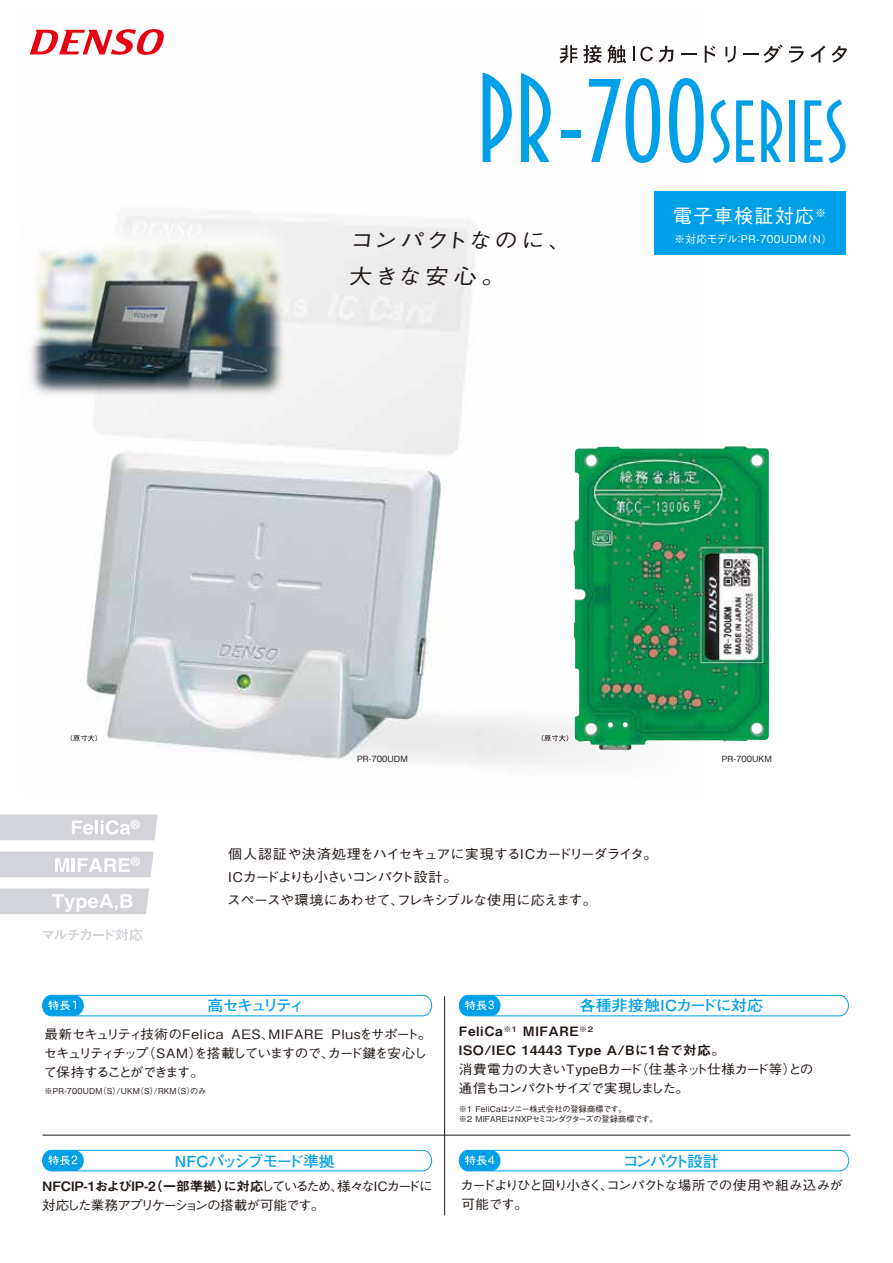
<style>
.page{position:relative;width:893px;height:1263px;background:#fff}
.page>*{position:absolute;margin:0;border:0;box-sizing:border-box;transform-origin:0 0}
.t1{font:103.5px "Newport Classic SG";color:#00a0e9}
.t2{font:500 21px/35.8px "Gothic BBB Pro";color:#221815;scale:1.12 1}
.t3{font:19.8px "Midashi Go Pro MB31";color:#fff}
.t4{font:500 19.2px "Gothic BBB Pro";letter-spacing:.06em;color:#fff}
.t5{font:700 15.15px "Futo Go B101 Pro";letter-spacing:.01em;color:#00a0e9;scale:1.05 1}
.t6{font:700 15.15px "Futo Go B101 Pro";letter-spacing:-.075em;color:#00a0e9;scale:1.05 1}
.t7{font:700 15.15px "Futo Go B101 Pro";letter-spacing:-.14em;color:#00a0e9;scale:1.05 1}
.t8{font:700 15.15px "Futo Go B101 Pro";letter-spacing:-.165em;color:#00a0e9;scale:1.05 1}
.t9{font:500 13.5px/23px "Gothic BBB Pro";letter-spacing:-.065em;color:#221815;scale:1.05 1}
.t10{font:500 12.9px/19.2px "Gothic BBB Pro";letter-spacing:-.075em;color:#221815;scale:1.05 1}
.t11{font:12.9px/19.2px "Midashi Go Pro MB31";letter-spacing:.04em;color:#221815;scale:1.05 1}
.t12{font:12.9px "Midashi Go Pro MB31";letter-spacing:-.01em;color:#221815;scale:1.05 1}
.t13{font:500 10.65px "Gothic BBB Pro";letter-spacing:.035em;color:#fff}
.t14{font:500 8.55px "Gothic BBB Pro";color:#221815}
.t15{font:500 8.1px/10.6px "Gothic BBB Pro";letter-spacing:-.01em;color:#221815}
.t16{font:500 8.1px "Gothic BBB Pro";letter-spacing:.02em;color:#221815}
.s1{font-size:72.45px}
.s2{font-family:"Gothic BBB Pro";font-weight:500}
</style>
<div class="page">
<img style="left:29px;top:44px;width:645px;height:722px">
<img style="left:573px;top:446px;width:196px;height:304px">
<img style="left:29px;top:219px;width:265px;height:190px">
<hr style="left:444px;top:996px;width:1px;height:219px;background:#221815">
<hr style="left:43px;top:1135px;width:807px;height:1px;background:#221815">
<svg style="left:542px;top:735px;width:26px;height:6px"></svg>
<svg style="left:71px;top:735px;width:26px;height:6px"></svg>
<div style="left:654px;top:191px;width:192px;height:64px;background:#00a0e9"></div>
<svg style="left:458px;top:1149px;width:391px;height:23px"></svg>
<svg style="left:42px;top:1149px;width:390px;height:23px"></svg>
<svg style="left:458px;top:994px;width:391px;height:23px"></svg>
<svg style="left:42px;top:994px;width:390px;height:23px"></svg>
<svg style="left:30px;top:29px;width:136px;height:26px"></svg>
<svg style="left:560px;top:45px;width:17px;height:18px"></svg>
<svg style="left:583px;top:45px;width:18px;height:18px"></svg>
<svg style="left:607px;top:45px;width:19px;height:18px"></svg>
<svg style="left:633px;top:46px;width:40px;height:17px"></svg>
<svg style="left:681px;top:53px;width:16px;height:2px"></svg>
<svg style="left:705px;top:46px;width:10px;height:17px"></svg>
<svg style="left:725px;top:46px;width:11px;height:17px"></svg>
<svg style="left:743px;top:44px;width:40px;height:19px"></svg>
<svg style="left:789px;top:46px;width:15px;height:17px"></svg>
<svg style="left:810px;top:46px;width:15px;height:17px"></svg>
<svg style="left:832px;top:46px;width:15px;height:17px"></svg>
<svg style="left:43px;top:928px;width:99px;height:13px"></svg>
<svg style="left:0;top:851px;width:154px;height:26px"></svg>
<svg style="left:0;top:888px;width:149px;height:26px"></svg>
<svg style="left:0;top:814px;width:158px;height:26px"></svg>
<h1 class="t1" style="left:477px;top:57px;width:371px">PR-700<span class="s1">SERIES</span></h1>
<h2 class="t2" style="left:348px;top:220px;width:203px">コンパクトなのに、大きな安心。</h2>
<h3 class="t4" style="left:673px;top:200px;width:155px">電子車検証対応<sup>※</sup></h3>
<p class="t13" style="left:675px;top:231px;width:159px">※対応モデル：PR-700UDM（N）</p>
<h3 class="t3" style="left:114px;top:885px;width:7px">,</h3>
<p class="t14" style="left:357px;top:752px;width:52px">PR-700UDM</p>
<p class="t14" style="left:722px;top:752px;width:52px">PR-700UKM</p>
<p class="t9" style="left:227px;top:841px;width:412px">個人認証や決済処理をハイセキュアに実現するICカードリーダライタ。<br>ICカードよりも小さいコンパクト設計。<br>スペースや環境にあわせて、フレキシブルな使用に応えます。</p>
<p class="t8" style="left:207px;top:994px;width:94px">高セキュリティ</p>
<p class="t10" style="left:43px;top:1023px;width:371px">最新セキュリティ技術のFelica AES、MIFARE Plusをサポート。セキュリティチップ（SAM）を搭載していますので、カード鍵を安心して保持することができます。</p>
<p class="t16" style="left:44px;top:1084px;width:163px">※PR-700UDM（S）/UKM（S）/RKM（S）のみ</p>
<p class="t6" style="left:174px;top:1149px;width:154px">NFCパッシブモード準拠</p>
<p class="t12" style="left:42px;top:1176px;width:373px">NFCIP-1およびIP-2（一部準拠）に対応<span class="s2">しているため、様々なICカードに</span></p>
<p class="t10" style="left:42px;top:1194px;width:270px">対応した業務アプリケーションの搭載が可能です。</p>
<p class="t5" style="left:580px;top:994px;width:176px">各種非接触ICカードに対応</p>
<p class="t11" style="left:459px;top:1020px;width:255px">FeliCa<sup>※１</sup> MIFARE<sup>※２<br></sup>ISO/IEC 14443 Type A/Bに1台で対応。</p>
<p class="t10" style="left:459px;top:1058px;width:339px">消費電力の大きいTypeBカード（住基ネット仕様カード等）との通信もコンパクトサイズで実現しました。</p>
<p class="t15" style="left:459px;top:1102px;width:200px">※1 FeliCaはソニー株式会社の登録商標です。<br>※2 MIFAREはNXPセミコンダクターズの登録商標です。</p>
<p class="t7" style="left:623px;top:1149px;width:93px">コンパクト設計</p>
<p class="t10" style="left:460px;top:1174px;width:366px">カードよりひと回り小さく、コンパクトな場所での使用や組み込みが可能です。</p>
</div>
